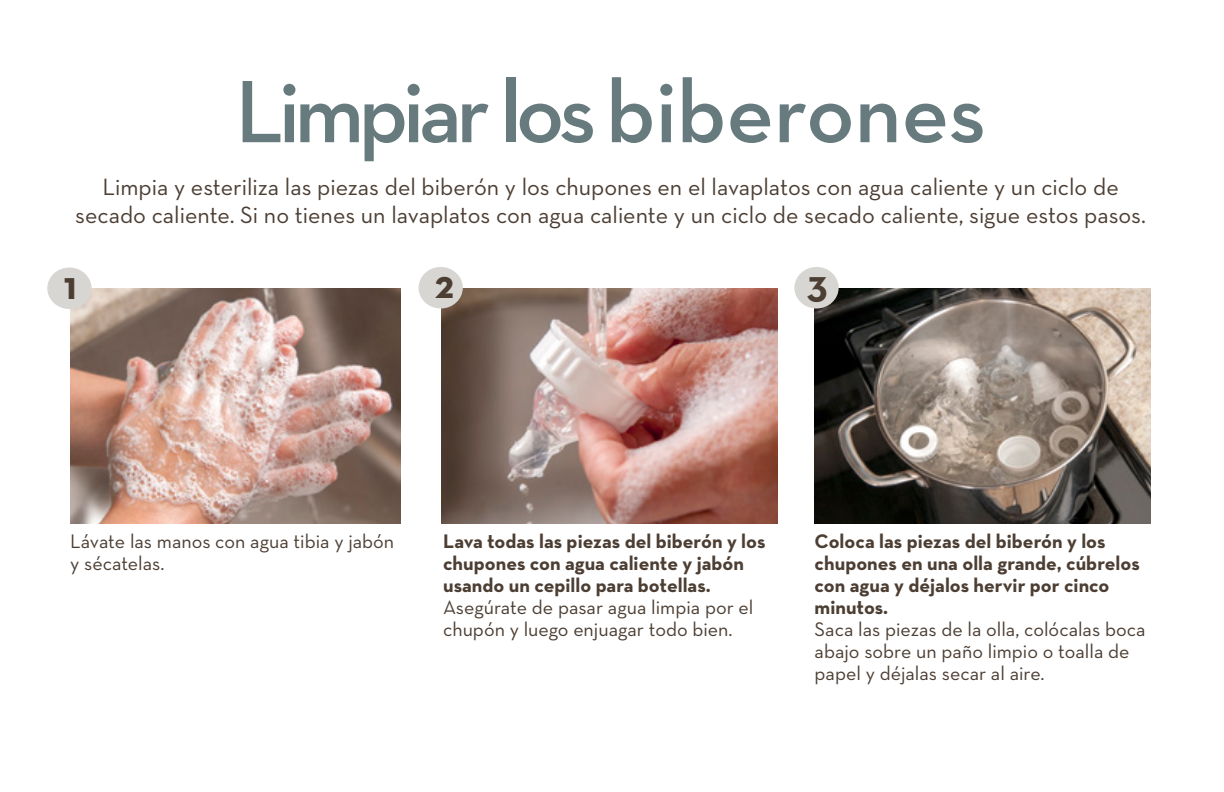
<style>
.page{position:relative;width:1224px;height:792px;background:#fff}
.page>*{position:absolute;margin:0;border:0;box-sizing:border-box;transform-origin:0 0}
.t1{font:600 90px "Neutraface Text";letter-spacing:-.035em;color:#677b7e}
.t2{font:700 40px "Neutraface Text";color:#4c3e33}
.t3{font:24px/28px "Neutraface Text";color:#4c3e33;text-align:center}
.t4{font:20px/22px "Neutraface Text";color:#4c3e33}
.t5{font:700 20px/22px "Neutraface Text";color:#4c3e33}
</style>
<div class="page">
<img style="left:71px;top:288px;width:329px;height:235px">
<img style="left:442px;top:288px;width:335px;height:235px">
<img style="left:815px;top:288px;width:335px;height:235px">
<div style="left:47px;top:267px;width:45px;height:42px;background:#d8d6d3;border-radius:50%"></div>
<div style="left:419px;top:267px;width:44px;height:42px;background:#d8d6d3;border-radius:50%"></div>
<div style="left:794px;top:267px;width:45px;height:42px;background:#d8d6d3;border-radius:50%"></div>
<p class="t1" style="left:235px;top:55px;width:752px">Limpiar los biberones</p>
<p class="t3" style="left:75px;top:172px;width:1072px">Limpia y esteriliza las piezas del biberón y los chupones en el lavaplatos con agua caliente y un ciclo de secado caliente. Si no tienes un lavaplatos con agua caliente y un ciclo de secado caliente, sigue estos pasos.</p>
<p class="t2" style="left:64px;top:259px;width:15px">1</p>
<p class="t2" style="left:435px;top:259px;width:21px">2</p>
<p class="t2" style="left:807px;top:259px;width:22px">3</p>
<p class="t4" style="left:70px;top:530px;width:326px">Lávate las manos con agua tibia y jabón y sécatelas.</p>
<p class="t5" style="left:443px;top:530px;width:324px">Lava todas las piezas del biberón y los chupones con agua caliente y jabón usando un cepillo para botellas.</p>
<p class="t4" style="left:443px;top:596px;width:312px">Asegúrate de pasar agua limpia por el chupón y luego enjuagar todo bien.</p>
<p class="t5" style="left:815px;top:530px;width:327px">Coloca las piezas del biberón y los chupones en una olla grande, cúbrelos con agua y déjalos hervir por cinco minutos.</p>
<p class="t4" style="left:815px;top:618px;width:332px">Saca las piezas de la olla, colócalas boca abajo sobre un paño limpio o toalla de papel y déjalas secar al aire.</p>
</div>
